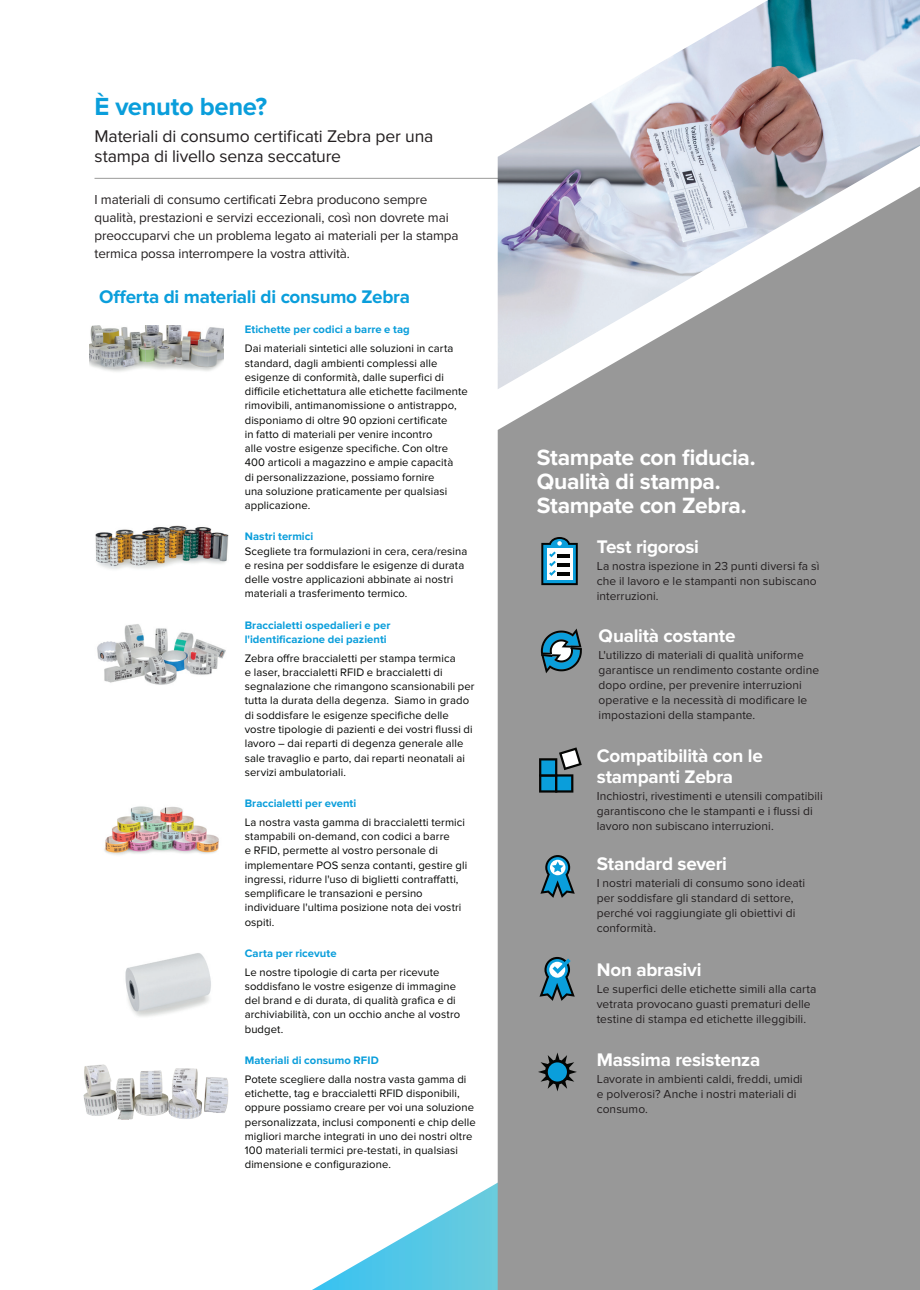
<style>
.page{position:relative;width:920px;height:1290px;background:#fff}
.page>*{position:absolute;margin:0;border:0;box-sizing:border-box;transform-origin:0 0}
.t1{font:700 25.65px "Proxima Nova";color:#0a9edb}
.Product_Name{font:700 22.95px/24.3px "Proxima Nova";letter-spacing:-.015em;color:#fff}
.Product_Name-2{font:700 18.9px/20.2px "Proxima Nova";letter-spacing:-.015em;color:#fff}
.Product_Name-3{font:700 18.9px "Proxima Nova";letter-spacing:-.015em;color:#0a9edb}
.Subhead{font:17.55px/20.2px "Proxima Nova";letter-spacing:-.01em;color:#231f20}
.body_copy_black{font:13.5px/18px "Proxima Nova";letter-spacing:-.01em;color:#231f20}
.Product_Body{font:12px/15px "Proxima Nova";letter-spacing:.005em;color:#231f20}
.Product_Body-2{font:11.25px/14.2px "Proxima Nova";letter-spacing:.01em;color:#040503}
.Product_Subhead_3{font:700 11.25px/14.2px "Proxima Nova";letter-spacing:.005em;color:#0a9edb}
</style>
<div class="page">
<svg style="left:312px;top:1180px;width:186px;height:110px"></svg>
<div style="left:498px;top:389px;width:422px;height:901px;background:#989898"></div>
<svg style="left:538px;top:1052px;width:39px;height:39px"></svg>
<div style="left:548px;top:1062px;width:19px;height:19px;background:#0a9edb;border-radius:50%"></div>
<svg style="left:541px;top:537px;width:37px;height:48px"></svg>
<svg style="left:541px;top:628px;width:41px;height:45px;background:#4f8094"></svg>
<svg style="left:539px;top:747px;width:43px;height:45px;background:#537f90"></svg>
<svg style="left:540px;top:855px;width:35px;height:43px;background:#55869a"></svg>
<svg style="left:539px;top:957px;width:36px;height:44px;background:#55879b"></svg>
<img style="left:89px;top:325px;width:135px;height:47px">
<img style="left:95px;top:525px;width:134px;height:44px">
<img style="left:97px;top:624px;width:129px;height:61px">
<img style="left:125px;top:953px;width:86px;height:64px">
<img style="left:104px;top:806px;width:115px;height:49px">
<img style="left:84px;top:1064px;width:144px;height:56px">
<hr style="left:94px;top:178px;width:634px;height:1px;background:#9a9a99">
<img style="left:498px;top:0;width:422px;height:389px">
<p class="t1" style="left:94px;top:91px;width:174px">È venuto bene?</p>
<p class="Subhead" style="left:94px;top:126px;width:340px">Materiali di consumo certificati Zebra per una stampa di livello senza seccature</p>
<p class="body_copy_black" style="left:94px;top:190px;width:365px">I materiali di consumo certificati Zebra producono sempre qualità, prestazioni e servizi eccezionali, così non dovrete mai preoccuparvi che un problema legato ai materiali per la stampa termica possa interrompere la vostra attività.</p>
<p class="Product_Name-3" style="left:99px;top:286px;width:312px">Offerta di materiali di consumo Zebra</p>
<p class="Product_Subhead_3" style="left:245px;top:323px;width:167px">Etichette per codici a barre e tag</p>
<p class="Product_Body-2" style="left:245px;top:342px;width:225px">Dai materiali sintetici alle soluzioni in carta standard, dagli ambienti complessi alle esigenze di conformità, dalle superfici di difficile etichettatura alle etichette facilmente rimovibili, antimanomissione o antistrappo, disponiamo di oltre 90 opzioni certificate<br>in fatto di materiali per venire incontro<br>alle vostre esigenze specifiche. Con oltre 400 articoli a magazzino e ampie capacità<br>di personalizzazione, possiamo fornire<br>una soluzione praticamente per qualsiasi applicazione.</p>
<p class="Product_Subhead_3" style="left:245px;top:530px;width:70px">Nastri termici</p>
<p class="Product_Body-2" style="left:245px;top:544px;width:224px">Scegliete tra formulazioni in cera, cera/resina e resina per soddisfare le esigenze di durata delle vostre applicazioni abbinate ai nostri materiali a trasferimento termico.</p>
<p class="Product_Subhead_3" style="left:245px;top:618px;width:147px">Braccialetti ospedalieri e per l'identificazione dei pazienti</p>
<p class="Product_Body-2" style="left:245px;top:651px;width:231px">Zebra offre braccialetti per stampa termica<br>e laser, braccialetti RFID e braccialetti di segnalazione che rimangono scansionabili per tutta la durata della degenza. Siamo in grado di soddisfare le esigenze specifiche delle vostre tipologie di pazienti e dei vostri flussi di lavoro – dai reparti di degenza generale alle sale travaglio e parto, dai reparti neonatali ai servizi ambulatoriali.</p>
<p class="Product_Subhead_3" style="left:245px;top:796px;width:113px">Braccialetti per eventi</p>
<p class="Product_Body-2" style="left:245px;top:815px;width:224px">La nostra vasta gamma di braccialetti termici stampabili on-demand, con codici a barre<br>e RFID, permette al vostro personale di implementare POS senza contanti, gestire gli ingressi, ridurre l'uso di biglietti contraffatti, semplificare le transazioni e persino individuare l'ultima posizione nota dei vostri ospiti.</p>
<p class="Product_Subhead_3" style="left:245px;top:946px;width:93px">Carta per ricevute</p>
<p class="Product_Body-2" style="left:245px;top:965px;width:217px">Le nostre tipologie di carta per ricevute soddisfano le vostre esigenze di immagine del brand e di durata, di qualità grafica e di archiviabilità, con un occhio anche al vostro budget.</p>
<p class="Product_Subhead_3" style="left:245px;top:1053px;width:136px">Materiali di consumo RFID</p>
<p class="Product_Body-2" style="left:245px;top:1072px;width:232px">Potete scegliere dalla nostra vasta gamma di etichette, tag e braccialetti RFID disponibili, oppure possiamo creare per voi una soluzione personalizzata, inclusi componenti e chip delle migliori marche integrati in uno dei nostri oltre 100 materiali termici pre-testati, in qualsiasi dimensione e configurazione.</p>
<p class="Product_Name" style="left:537px;top:445px;width:220px">Stampate con fiducia.<br>Qualità di stampa.<br>Stampate con Zebra.</p>
<p class="Product_Name-2" style="left:597px;top:537px;width:104px">Test rigorosi</p>
<p class="Product_Body" style="left:597px;top:559px;width:224px">La nostra ispezione in 23 punti diversi fa sì che il lavoro e le stampanti non subiscano interruzioni.</p>
<p class="Product_Name-2" style="left:599px;top:626px;width:138px">Qualità costante</p>
<p class="Product_Body" style="left:599px;top:648px;width:222px">L'utilizzo di materiali di qualità uniforme garantisce un rendimento costante ordine dopo ordine, per prevenire interruzioni operative e la necessità di modificare le impostazioni della stampante.</p>
<p class="Product_Name-2" style="left:597px;top:746px;width:167px">Compatibilità con le stampanti Zebra</p>
<p class="Product_Body" style="left:597px;top:788px;width:227px">Inchiostri, rivestimenti e utensili compatibili garantiscono che le stampanti e i flussi di lavoro non subiscano interruzioni.</p>
<p class="Product_Name-2" style="left:597px;top:854px;width:132px">Standard severi</p>
<p class="Product_Body" style="left:597px;top:876px;width:210px">I nostri materiali di consumo sono ideati per soddisfare gli standard di settore, perché voi raggiungiate gli obiettivi di conformità.</p>
<p class="Product_Name-2" style="left:597px;top:959px;width:106px">Non abrasivi</p>
<p class="Product_Body" style="left:597px;top:981px;width:221px">Le superfici delle etichette simili alla carta vetrata provocano guasti prematuri delle testine di stampa ed etichette illeggibili.</p>
<p class="Product_Name-2" style="left:597px;top:1050px;width:165px">Massima resistenza</p>
<p class="Product_Body" style="left:597px;top:1072px;width:207px">Lavorate in ambienti caldi, freddi, umidi e polverosi? Anche i nostri materiali di consumo.</p>
</div>
